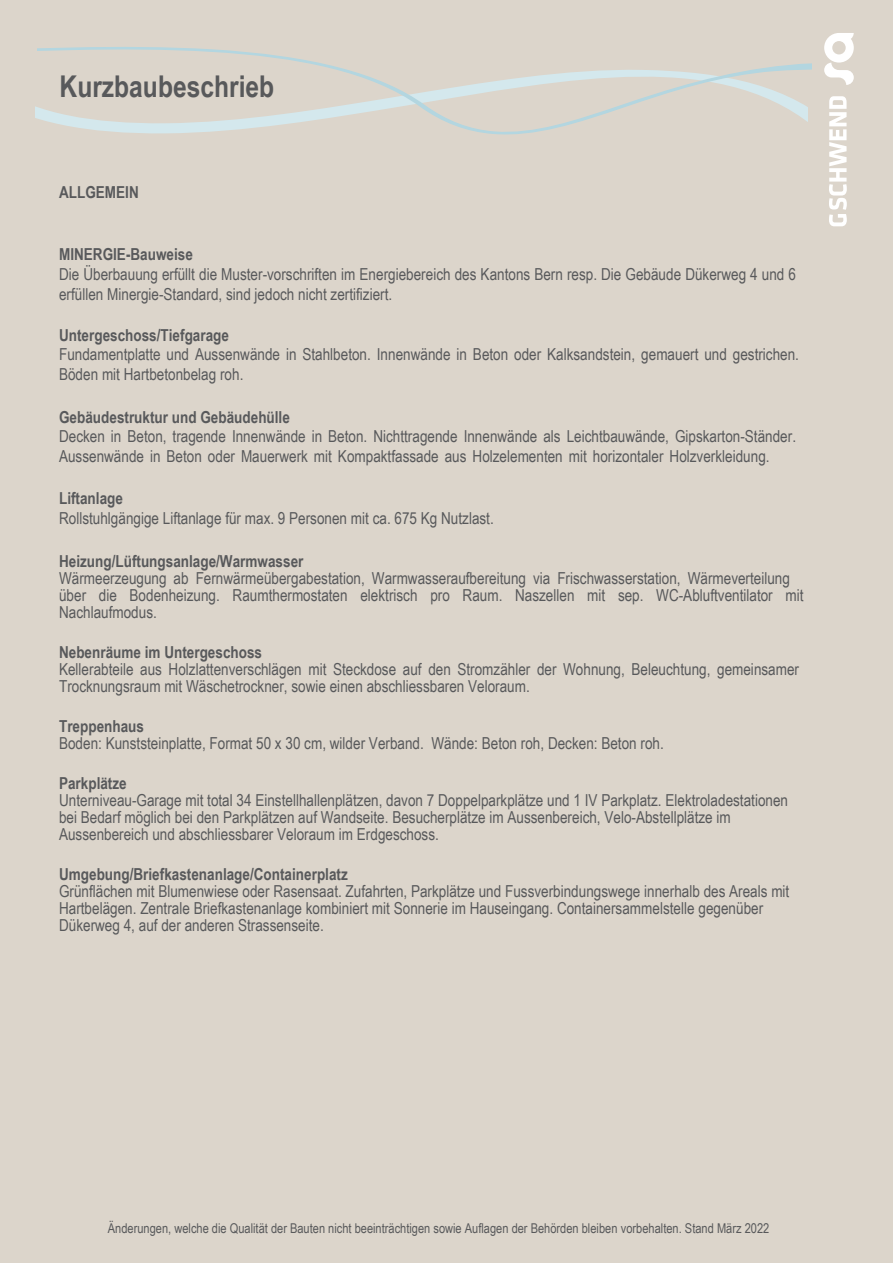
<style>
.page{position:relative;width:893px;height:1263px;background:#dcd5cb}
.page>*{position:absolute;margin:0;border:0;box-sizing:border-box;transform-origin:0 0}
.t1{font:700 30px "Arial Narrow";color:#58595b}
.t2{font:16.5px/17.1px "Arial Narrow";color:#58595b}
.t3{font:700 16.5px "Arial Narrow";color:#58595b}
.t4{font:13.5px "Arial Narrow";color:#58595b}
</style>
<div class="page">
<svg style="left:829px;top:96px;width:18px;height:130px"></svg>
<svg style="left:824px;top:33px;width:30px;height:52px"></svg>
<svg style="left:38px;top:47px;width:773px;height:88px"></svg>
<h1 class="t1" style="left:60px;top:64px;width:216px">Kurzbaubeschrieb</h1>
<p class="t3" style="left:59px;top:180px;width:81px">ALLGEMEIN</p>
<p class="t3" style="left:59px;top:242px;width:135px">MINERGIE-Bauweise</p>
<p class="t2" style="left:59px;top:264px;width:738px;line-height:19.8px">Die Überbauung erfüllt die Muster-vorschriften im Energiebereich des Kantons Bern resp. Die Gebäude Dükerweg 4 und 6 erfüllen Minergie-Standard, sind jedoch nicht zertifiziert.</p>
<p class="t3" style="left:59px;top:322px;width:171px">Untergeschoss/Tiefgarage</p>
<p class="t2" style="left:59px;top:344px;width:741px;line-height:19.8px">Fundamentplatte und Aussenwände in Stahlbeton. Innenwände in Beton oder Kalksandstein, gemauert und gestrichen.<br>Böden mit Hartbetonbelag roh.</p>
<p class="t3" style="left:59px;top:404px;width:232px">Gebäudestruktur und Gebäudehülle</p>
<p class="t2" style="left:59px;top:426px;width:738px;line-height:19.8px">Decken in Beton, tragende Innenwände in Beton. Nichttragende Innenwände als Leichtbauwände, Gipskarton-Ständer.<br>Aussenwände in Beton oder Mauerwerk mit Kompaktfassade aus Holzelementen mit horizontaler Holzverkleidung.</p>
<p class="t3" style="left:59px;top:486px;width:65px">Liftanlage</p>
<p class="t2" style="left:59px;top:509px;width:436px">Rollstuhlgängige Liftanlage für max. 9 Personen mit ca. 675 Kg Nutzlast.</p>
<p class="t3" style="left:59px;top:548px;width:246px">Heizung/Lüftungsanlage/Warmwasser</p>
<p class="t2" style="left:59px;top:569px;width:746px">Wärmeerzeugung ab Fernwärmeübergabestation, Warmwasseraufbereitung via Frischwasserstation, Wärmeverteilung über die Bodenheizung. Raumthermostaten elektrisch pro Raum. Naszellen mit sep. WC-Abluftventilator mit<br>Nachlaufmodus.</p>
<p class="t3" style="left:59px;top:639px;width:205px">Nebenräume im Untergeschoss</p>
<p class="t2" style="left:59px;top:660px;width:741px">Kellerabteile aus Holzlattenverschlägen mit Steckdose auf den Stromzähler der Wohnung, Beleuchtung, gemeinsamer<br>Trocknungsraum mit Wäschetrockner, sowie einen abschliessbaren Veloraum.</p>
<p class="t3" style="left:59px;top:713px;width:86px">Treppenhaus</p>
<p class="t2" style="left:59px;top:734px;width:606px">Boden: Kunststeinplatte, Format 50 x 30 cm, wilder Verband. Wände: Beton roh, Decken: Beton roh.</p>
<p class="t3" style="left:59px;top:770px;width:69px">Parkplätze</p>
<p class="t2" style="left:59px;top:791px;width:730px">Unterniveau-Garage mit total 34 Einstellhallenplätzen, davon 7 Doppelparkplätze und 1 IV Parkplatz. Elektroladestationen bei Bedarf möglich bei den Parkplätzen auf Wandseite. Besucherplätze im Aussenbereich, Velo-Abstellplätze im<br>Aussenbereich und abschliessbarer Veloraum im Erdgeschoss.</p>
<p class="t3" style="left:59px;top:861px;width:290px">Umgebung/Briefkastenanlage/Containerplatz</p>
<p class="t2" style="left:59px;top:882px;width:732px">Grünflächen mit Blumenwiese oder Rasensaat. Zufahrten, Parkplätze und Fussverbindungswege innerhalb des Areals mit<br>Hartbelägen. Zentrale Briefkastenanlage kombiniert mit Sonnerie im Hauseingang. Containersammelstelle gegenüber<br>Dükerweg 4, auf der anderen Strassenseite.</p>
<p class="t4" style="left:108px;top:1218px;width:663px">Änderungen, welche die Qualität der Bauten nicht beeinträchtigen sowie Auflagen der Behörden bleiben vorbehalten. Stand März 2022</p>
</div>
